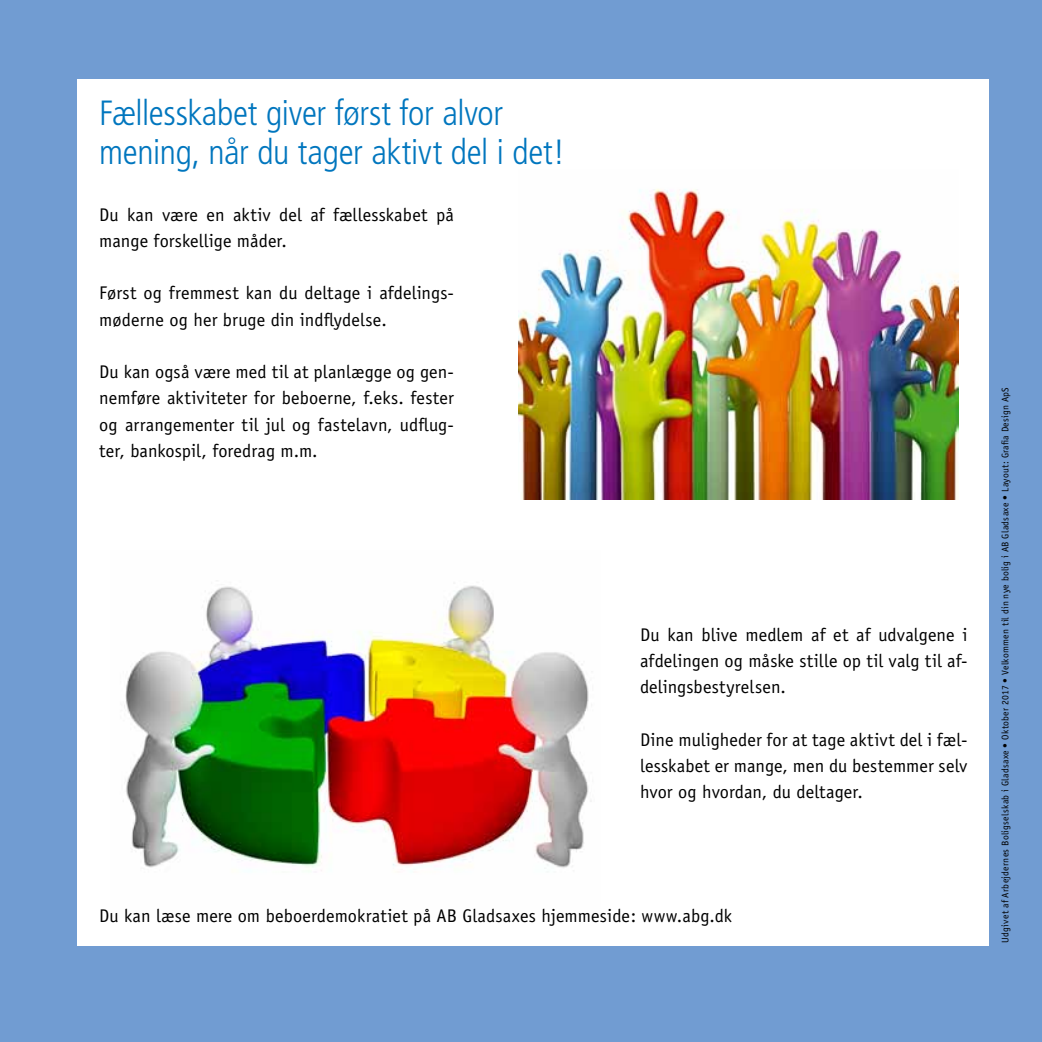
<style>
.page{position:relative;width:1042px;height:1042px;background:#719cd2}
.page>*{position:absolute;margin:0;border:0;box-sizing:border-box;transform-origin:0 0}
.t1{font:300 condensed 35px/38.5px "Frutiger";letter-spacing:-.01em;color:#0076be}
.t2{font:18.38px/26.2px "Officina Sans";letter-spacing:.005em;color:#000;text-align:justify}
.t3{font:9.62px "Officina Sans";letter-spacing:.025em;color:#000}
</style>
<div class="page">
<div style="left:78px;top:79px;width:911px;height:866px;background:#fff"></div>
<img style="left:518px;top:189px;width:440px;height:311px">
<img style="left:124px;top:585px;width:468px;height:286px">
<h1 class="t1" style="left:99px;top:95px;width:467px">Fællesskabet giver først for alvor mening, når du tager aktivt del i det!</h1>
<p class="t2" style="left:99px;top:201px;width:356px">Du kan være en aktiv del af fællesskabet på mange forskellige måder.</p>
<p class="t2" style="left:99px;top:280px;width:356px">Først og fremmest kan du deltage i afdelings&shy;møderne og her bruge din indflydelse.</p>
<p class="t2" style="left:99px;top:359px;width:356px">Du kan også være med til at planlægge og gen&shy;nemføre aktiviteter for beboerne, f.eks. fester og arrangementer til jul og fastelavn, udflug&shy;ter, bankospil, foredrag m.m.</p>
<p class="t2" style="left:640px;top:621px;width:329px">Du kan blive medlem af et af udvalgene i afdelingen og måske stille op til valg til af&shy;delingsbestyrelsen.</p>
<p class="t2" style="left:640px;top:726px;width:329px">Dine muligheder for at tage aktivt del i fæl&shy;lesskabet er mange, men du bestemmer selv hvor og hvordan, du deltager.</p>
<p class="t2" style="left:99px;top:902px;width:634px">Du kan læse mere om beboerdemokratiet på AB Gladsaxes hjemmeside: www.abg.dk</p>
<p class="t3" style="left:1000px;top:943px;width:557px;rotate:-90deg">Udgivet af Arbejdernes Boligselskab i Gladsaxe • Oktober 2017 • Velkommen til din nye bolig i AB Gladsaxe • Layout: Grafia Design ApS</p>
</div>
